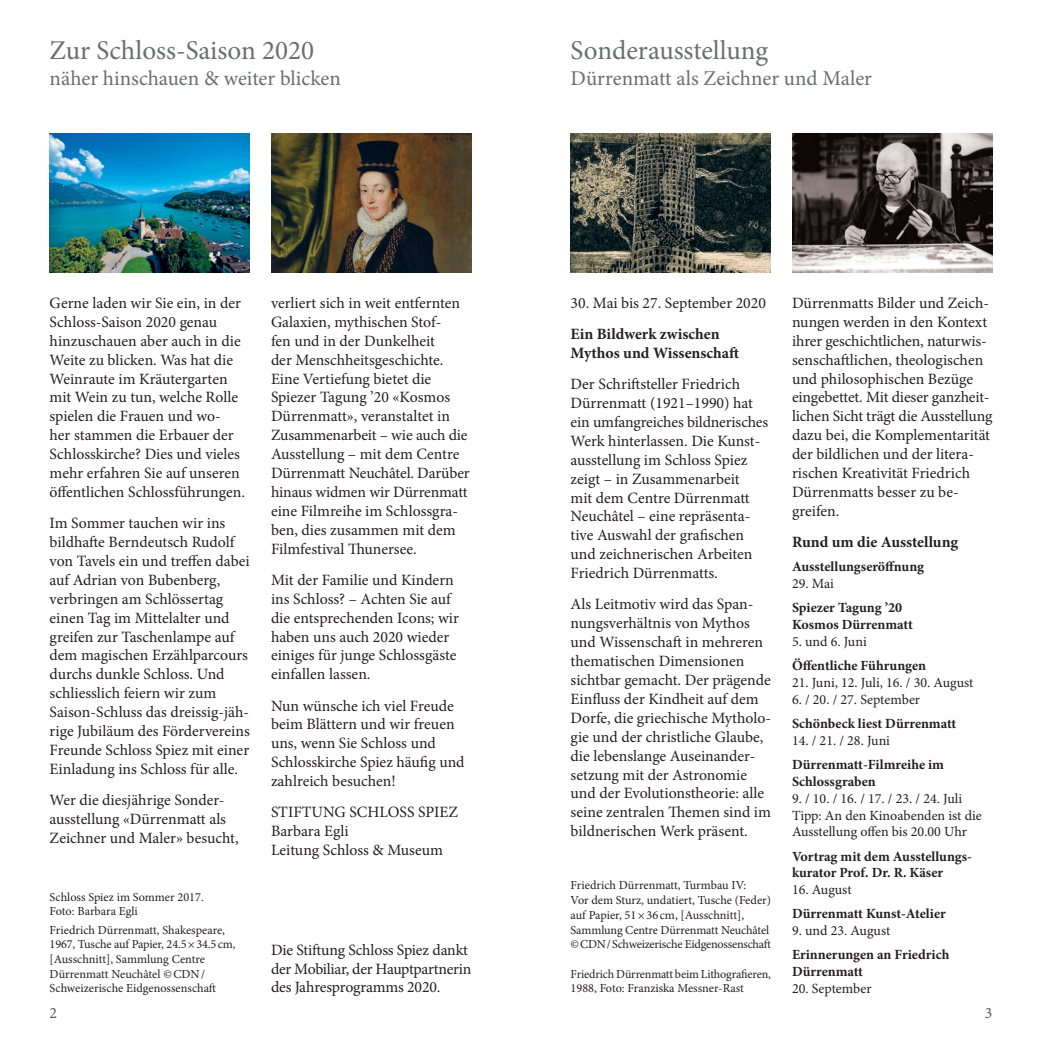
<style>
.page{position:relative;width:1042px;height:1042px;background:#fff}
.page>*{position:absolute;margin:0;border:0;box-sizing:border-box;transform-origin:0 0}
.t1{font:27.12px "Minion Pro";color:#6c6d70}
.t2{font:21px "Minion Pro";color:#6c6d70}
.t3{font:15.75px/18.9px "Minion Pro";color:#231f20}
.t4{font:700 15.75px/18.9px "Minion Pro";color:#231f20}
.t5{font:15.75px "Minion Pro";color:#57585a}
.t6{font:700 14px/16.8px "Minion Pro";color:#231f20}
.t7{font:14px/16.8px "Minion Pro";color:#231f20}
.t8{font:12.25px/14.7px "Minion Pro";letter-spacing:-.005em;color:#231f20}
</style>
<div class="page">
<img style="left:792px;top:134px;width:200px;height:139px">
<img style="left:50px;top:134px;width:199px;height:139px">
<img style="left:271px;top:134px;width:200px;height:139px">
<img style="left:570px;top:134px;width:201px;height:139px">
<h1 class="t1" style="left:50px;top:33px;width:266px">Zur Schloss-Saison 2020</h1>
<h2 class="t2" style="left:50px;top:64px;width:293px">näher hinschauen &amp; weiter blicken</h2>
<p class="t3" style="left:50px;top:293px;width:197px">Gerne laden wir Sie ein, in der<br>Schloss-Saison 2020 genau hinzuschauen aber auch in die<br>Weite zu blicken. Was hat die<br>Weinraute im Kräutergarten mit Wein zu tun, welche Rolle spielen die Frauen und wo&shy;her stammen die Erbauer der<br>Schlosskirche? Dies und vieles mehr erfahren Sie auf unseren öffentlichen Schlossführungen.</p>
<p class="t3" style="left:50px;top:514px;width:202px">Im Sommer tauchen wir ins bildhafte Berndeutsch Rudolf von Tavels ein und treffen dabei auf Adrian von Bubenberg, verbringen am Schlössertag einen Tag im Mittelalter und greifen zur Taschenlampe auf dem magischen Erzählparcours durchs dunkle Schloss. Und schliesslich feiern wir zum<br>Saison-Schluss das dreissig-jäh&shy;rige Jubiläum des Fördervereins<br>Freunde Schloss Spiez mit einer<br>Einladung ins Schloss für alle.</p>
<p class="t3" style="left:50px;top:790px;width:190px">Wer die diesjährige Sonder&shy;ausstellung «Dürrenmatt als<br>Zeichner und Maler» besucht,</p>
<p class="t8" style="left:50px;top:889px;width:156px">Schloss Spiez im Sommer 2017.<br>Foto: Barbara Egli</p>
<p class="t8" style="left:50px;top:922px;width:187px">Friedrich Dürrenmatt, Shakespeare, 1967, Tusche auf Papier, 24.5×34.5cm, [Ausschnitt], Sammlung Centre Dürrenmatt Neuchâtel ©CDN/ Schweizerische Eidgenossenschaft</p>
<p class="t3" style="left:271px;top:293px;width:200px">verliert sich in weit entfernten<br>Galaxien, mythischen Stof-<br>fen und in der Dunkelheit<br>der Menschheitsgeschichte.<br>Eine Vertiefung bietet die<br>Spiezer Tagung ’20 «Kosmos<br>Dürrenmatt», veranstaltet in<br>Zusammenarbeit – wie auch die<br>Ausstellung – mit dem Centre<br>Dürrenmatt Neuchâtel. Darüber hinaus widmen wir Dürrenmatt eine Filmreihe im Schlossgra&shy;ben, dies zusammen mit dem<br>Filmfestival Thunersee.</p>
<p class="t3" style="left:271px;top:570px;width:189px">Mit der Familie und Kindern ins Schloss? – Achten Sie auf die entsprechenden Icons; wir haben uns auch 2020 wieder einiges für junge Schlossgäste einfallen lassen.</p>
<p class="t3" style="left:271px;top:696px;width:195px">Nun wünsche ich viel Freude beim Blättern und wir freuen uns, wenn Sie Schloss und<br>Schlosskirche Spiez häufig und zahlreich besuchen!</p>
<p class="t3" style="left:271px;top:803px;width:188px">STIFTUNG SCHLOSS SPIEZ<br>Barbara Egli<br>Leitung Schloss &amp; Museum</p>
<p class="t3" style="left:271px;top:940px;width:202px">Die Stiftung Schloss Spiez dankt der Mobiliar, der Hauptpartnerin des Jahresprogramms 2020.</p>
<h1 class="t1" style="left:570px;top:33px;width:199px">Sonderausstellung</h1>
<h2 class="t2" style="left:570px;top:64px;width:303px">Dürrenmatt als Zeichner und Maler</h2>
<p class="t3" style="left:570px;top:293px;width:197px">30. Mai bis 27. September 2020</p>
<p class="t4" style="left:570px;top:324px;width:170px">Ein Bildwerk zwischen<br>Mythos und Wissenschaft</p>
<p class="t3" style="left:570px;top:375px;width:199px">Der Schriftsteller Friedrich<br>Dürrenmatt (1921–1990) hat ein umfangreiches bildnerisches<br>Werk hinterlassen. Die Kunst&shy;ausstellung im Schloss Spiez zeigt – in Zusammenarbeit<br>mit dem Centre Dürrenmatt<br>Neuchâtel – eine repräsenta&shy;tive Auswahl der grafischen und zeichnerischen Arbeiten<br>Friedrich Dürrenmatts.</p>
<p class="t3" style="left:570px;top:595px;width:202px">Als Leitmotiv wird das Span&shy;nungsverhältnis von Mythos und Wissenschaft in mehreren thematischen Dimensionen sichtbar gemacht. Der prägende<br>Einfluss der Kindheit auf dem<br>Dorfe, die griechische Mytholo&shy;gie und der christliche Glaube, die lebenslange Auseinander&shy;setzung mit der Astronomie und der Evolutionstheorie: alle seine zentralen Themen sind im bildnerischen Werk präsent.</p>
<p class="t8" style="left:570px;top:878px;width:202px">Friedrich Dürrenmatt, Turmbau IV:<br>Vor dem Sturz, undatiert, Tusche (Feder) auf Papier, 51×36 cm, [Ausschnitt], Sammlung Centre Dürrenmatt Neuchâtel ©CDN/Schweizerische Eidgenossenschaft</p>
<p class="t8" style="left:570px;top:966px;width:202px">Friedrich Dürrenmatt beim Lithografieren,<br>1988, Foto: Franziska Messner-Rast</p>
<p class="t3" style="left:792px;top:293px;width:202px">Dürrenmatts Bilder und Zeich&shy;nungen werden in den Kontext ihrer geschichtlichen, naturwis&shy;senschaftlichen, theologischen und philosophischen Bezüge eingebettet. Mit dieser ganzheit&shy;lichen Sicht trägt die Ausstellung dazu bei, die Komplementarität der bildlichen und der litera&shy;rischen Kreativität Friedrich<br>Dürrenmatts besser zu be&shy;greifen.</p>
<p class="t4" style="left:792px;top:532px;width:168px">Rund um die Ausstellung</p>
<p class="t6" style="left:792px;top:558px;width:134px">Ausstellungseröffnung</p>
<p class="t7" style="left:792px;top:575px;width:43px">29. Mai</p>
<p class="t6" style="left:792px;top:599px;width:122px">Spiezer Tagung ’20<br>Kosmos Dürrenmatt</p>
<p class="t7" style="left:792px;top:633px;width:76px">5. und 6. Juni</p>
<p class="t6" style="left:792px;top:657px;width:135px">Öffentliche Führungen</p>
<p class="t7" style="left:792px;top:674px;width:183px">21. Juni, 12. Juli, 16. / 30. August</p>
<p class="t7" style="left:792px;top:691px;width:130px">6. / 20. / 27. September</p>
<p class="t6" style="left:792px;top:715px;width:166px">Schönbeck liest Dürrenmatt</p>
<p class="t7" style="left:792px;top:732px;width:100px">14. / 21. / 28. Juni</p>
<p class="t6" style="left:792px;top:756px;width:154px">Dürrenmatt-Filmreihe im<br>Schlossgraben</p>
<p class="t7" style="left:792px;top:790px;width:191px">9. / 10. / 16. / 17. / 23. / 24. Juli<br>Tipp: An den Kinoabenden ist die<br>Ausstellung offen bis 20.00 Uhr</p>
<p class="t6" style="left:792px;top:847px;width:180px">Vortrag mit dem Ausstellungs&shy;kurator Prof. Dr. R. Käser</p>
<p class="t7" style="left:792px;top:881px;width:61px">16. August</p>
<p class="t6" style="left:792px;top:905px;width:155px">Dürrenmatt Kunst-Atelier</p>
<p class="t7" style="left:792px;top:922px;width:100px">9. und 23. August</p>
<p class="t6" style="left:792px;top:946px;width:159px">Erinnerungen an Friedrich<br>Dürrenmatt</p>
<p class="t7" style="left:792px;top:980px;width:81px">20. September</p>
<p class="t5" style="left:50px;top:1002px;width:9px">2</p>
<p class="t5" style="left:985px;top:1002px;width:9px">3</p>
</div>
